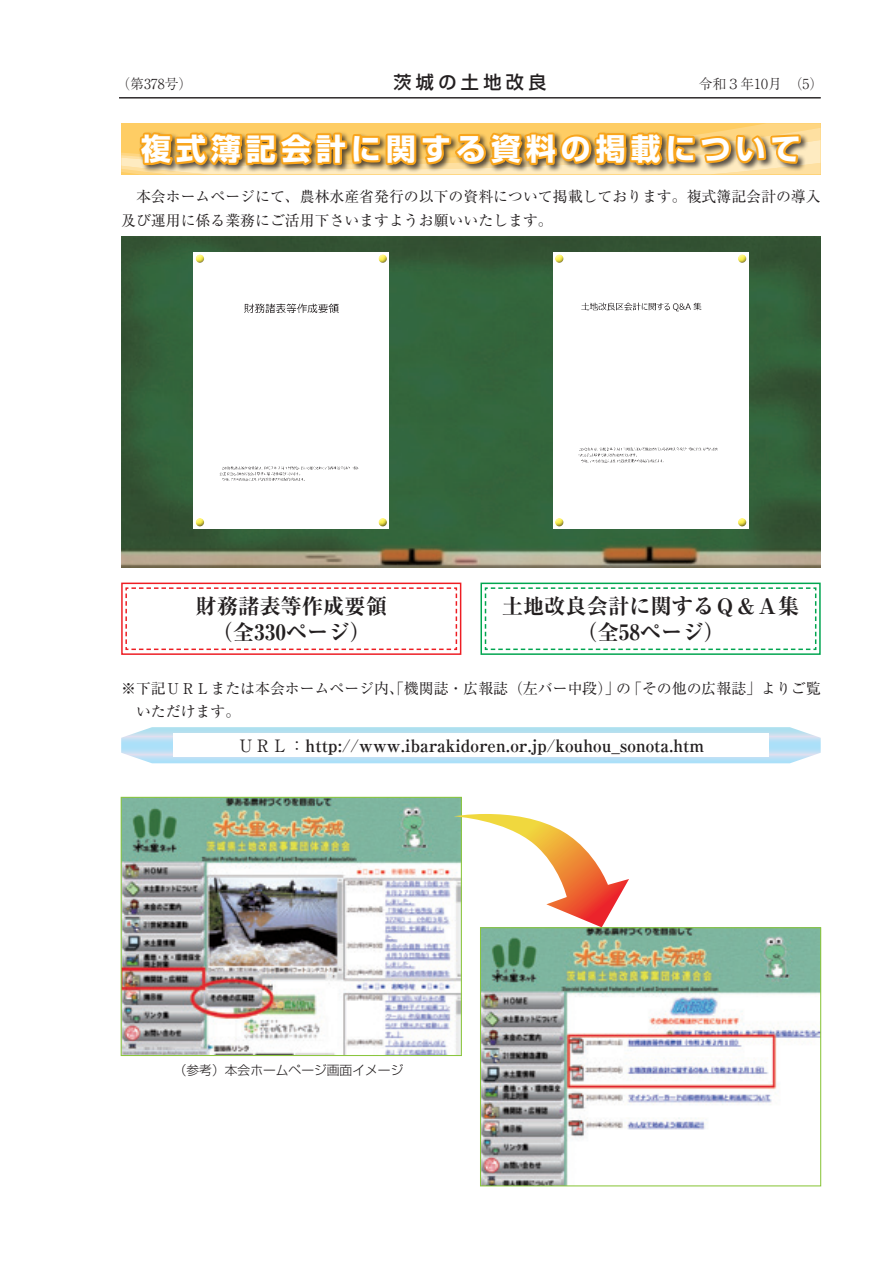
<style>
.page{position:relative;width:893px;height:1263px;background:#fff}
.page>*{position:absolute;margin:0;border:0;box-sizing:border-box;transform-origin:0 0}
.t1{font:700 29.7px "Shin Go Pr 6";letter-spacing:.175em;color:#fff}
.t2{font:700 expanded 21.3px/25.5px "Ryumin Pr 6";color:#231f20;text-align:center}
.t3{font:500 18px "Shin Go Pr 6";letter-spacing:.245em;color:#231f20}
.t4{font:700 16.95px "Ryumin Pr 6";color:#231f20}
.t5{font:14.85px/23.4px "Ryumin Pr 6";color:#231f20}
.t6{font:300 13.8px "Ryumin Pr 6";color:#231f20}
.t7{font:300 12.75px "Shin Go Pr 6";color:#231f20}
.s1{font-weight:400}
</style>
<div class="page">
<hr style="left:119px;top:98px;width:702px;height:1px;background:#231f20">
<img style="left:121px;top:236px;width:700px;height:331px">
<div style="left:480px;top:583px;width:341px;height:72px;border:1px solid #00a54f"></div>
<div style="left:121px;top:583px;width:340px;height:72px;border:1px solid #ee1d23"></div>
<svg style="left:484px;top:587px;width:333px;height:64px"></svg>
<svg style="left:125px;top:587px;width:333px;height:64px"></svg>
<div style="left:553px;top:252px;width:195px;height:277px;background:#fff"></div>
<img style="left:578px;top:257px;width:169px;height:206px">
<img style="left:193px;top:252px;width:196px;height:277px">
<svg style="left:121px;top:727px;width:700px;height:36px;background:#bae1f4"></svg>
<div style="left:194px;top:252px;width:10px;height:10px;background:#fff"></div>
<div style="left:194px;top:254px;width:10px;height:10px;background:#231f20;opacity:.75"></div>
<div style="left:553px;top:254px;width:11px;height:10px;background:#231f20;opacity:.75"></div>
<div style="left:377px;top:252px;width:10px;height:10px;background:#fff"></div>
<div style="left:377px;top:254px;width:10px;height:10px;background:#231f20;opacity:.75"></div>
<div style="left:736px;top:254px;width:10px;height:10px;background:#231f20;opacity:.75"></div>
<div style="left:194px;top:516px;width:10px;height:10px;background:#fff"></div>
<div style="left:194px;top:517px;width:10px;height:11px;background:#231f20;opacity:.75"></div>
<div style="left:553px;top:517px;width:11px;height:11px;background:#231f20;opacity:.75"></div>
<div style="left:377px;top:516px;width:10px;height:10px;background:#fff"></div>
<div style="left:377px;top:517px;width:10px;height:11px;background:#231f20;opacity:.75"></div>
<div style="left:736px;top:517px;width:10px;height:11px;background:#231f20;opacity:.75"></div>
<div style="left:173px;top:733px;width:596px;height:24px;background:#fff"></div>
<img style="left:123px;top:799px;width:337px;height:255px">
<div style="left:121px;top:797px;width:341px;height:259px;border:1px solid #8bc63e"></div>
<img style="left:482px;top:929px;width:337px;height:255px">
<div style="left:480px;top:927px;width:341px;height:259px;border:1px solid #8bc63e"></div>
<svg style="left:121px;top:123px;width:700px;height:52px;background:#e9b454"></svg>
<svg style="left:454px;top:814px;width:175px;height:113px"></svg>
<p class="t6" style="left:116px;top:73px;width:78px">（第378号）</p>
<p class="t3" style="left:393px;top:67px;width:155px">茨城の土地改良</p>
<p class="t6" style="left:699px;top:73px;width:126px">令和３年10月　（5）</p>
<h1 class="t1" style="left:141px;top:125px;width:661px">複式簿記会計に関する資料の掲載について</h1>
<p class="t5" style="left:121px;top:184px;width:701px">　本会ホームページにて、農林水産省発行の以下の資料について掲載しております。複式簿記会計の導入及び運用に係る業務にご活用下さいますようお願いいたします。</p>
<h2 class="t2" style="left:502px;top:592px;width:299px">土地改良会計に関するＱ＆Ａ集（全58ページ）</h2>
<h2 class="t2" style="left:196px;top:592px;width:193px">財務諸表等作成要領（全330ページ）</h2>
<p class="t5" style="left:136px;top:675px;width:686px;text-indent:-15px">※下記ＵＲＬまたは本会ホームページ内、「機関誌・広報誌（左バー中段）」の「その他の広報誌」よりご覧いただけます。</p>
<p class="t4" style="left:238px;top:732px;width:468px"><span class="s1">ＵＲＬ：</span>http://www.ibarakidoren.or.jp/kouhou_sonota.htm</p>
<p class="t7" style="left:174px;top:1060px;width:231px">（参考）本会ホームページ画面イメージ</p>
</div>
